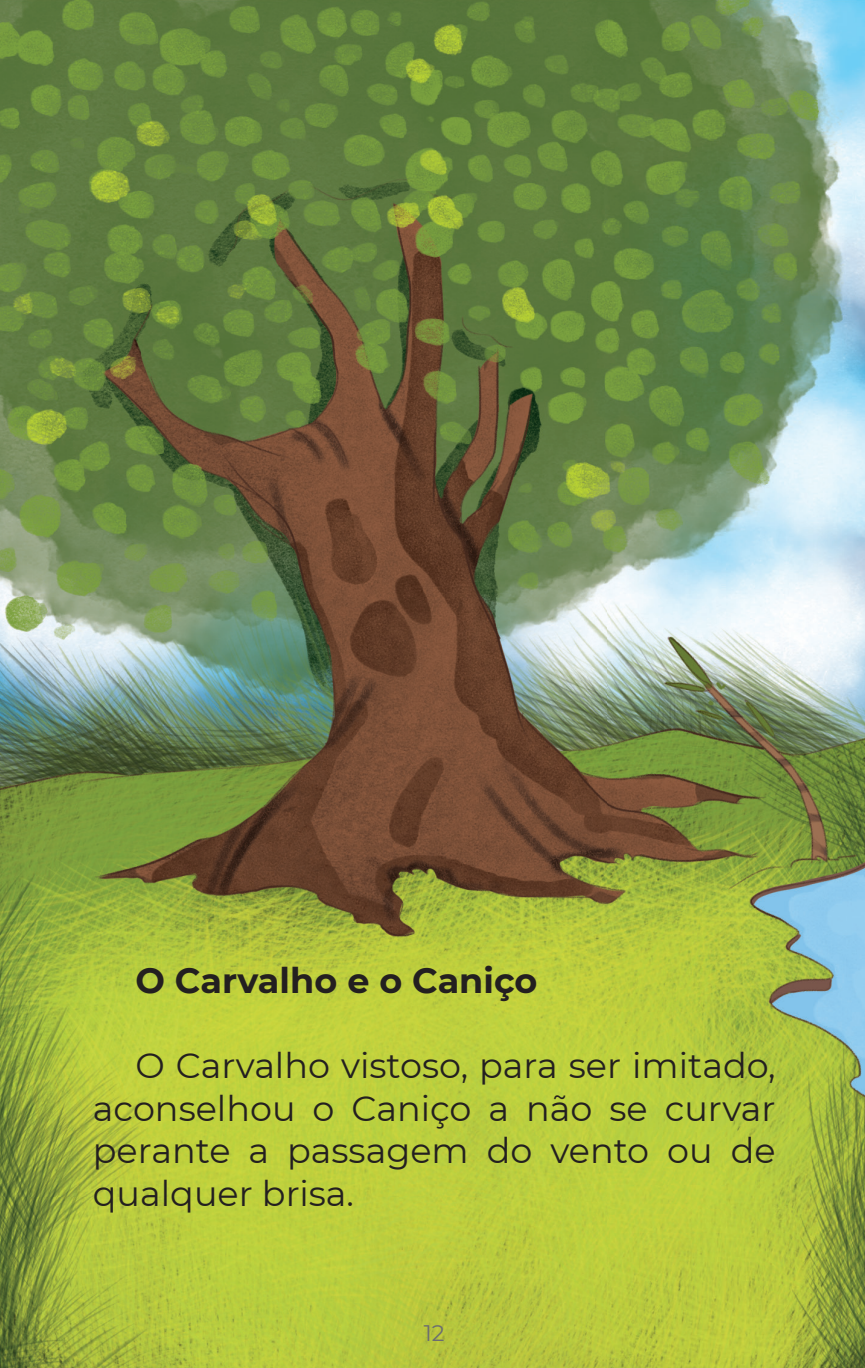
<style>
.page{position:relative;width:865px;height:1368px;background:#fff}
.page>*{position:absolute;margin:0;border:0;box-sizing:border-box;transform-origin:0 0}
.t1{font:35px/42.5px "Montserrat";color:#231f20;text-align:justify}
.t2{font:700 35px "Montserrat";color:#231f20}
.t3{font:22.5px "Montserrat";color:#6c6d70}
</style>
<div class="page">
<img style="left:0;top:0;width:865px;height:1368px">
<p class="t2" style="left:135px;top:955px;width:403px">O Carvalho e o Caniço</p>
<p class="t1" style="left:93px;top:1043px;width:684px;text-indent:43px">O Carvalho vistoso, para ser imitado, aconselhou o Caniço a não se curvar perante a passagem do vento ou de qualquer brisa.</p>
<p class="t3" style="left:424px;top:1317px;width:22px">12</p>
</div>
